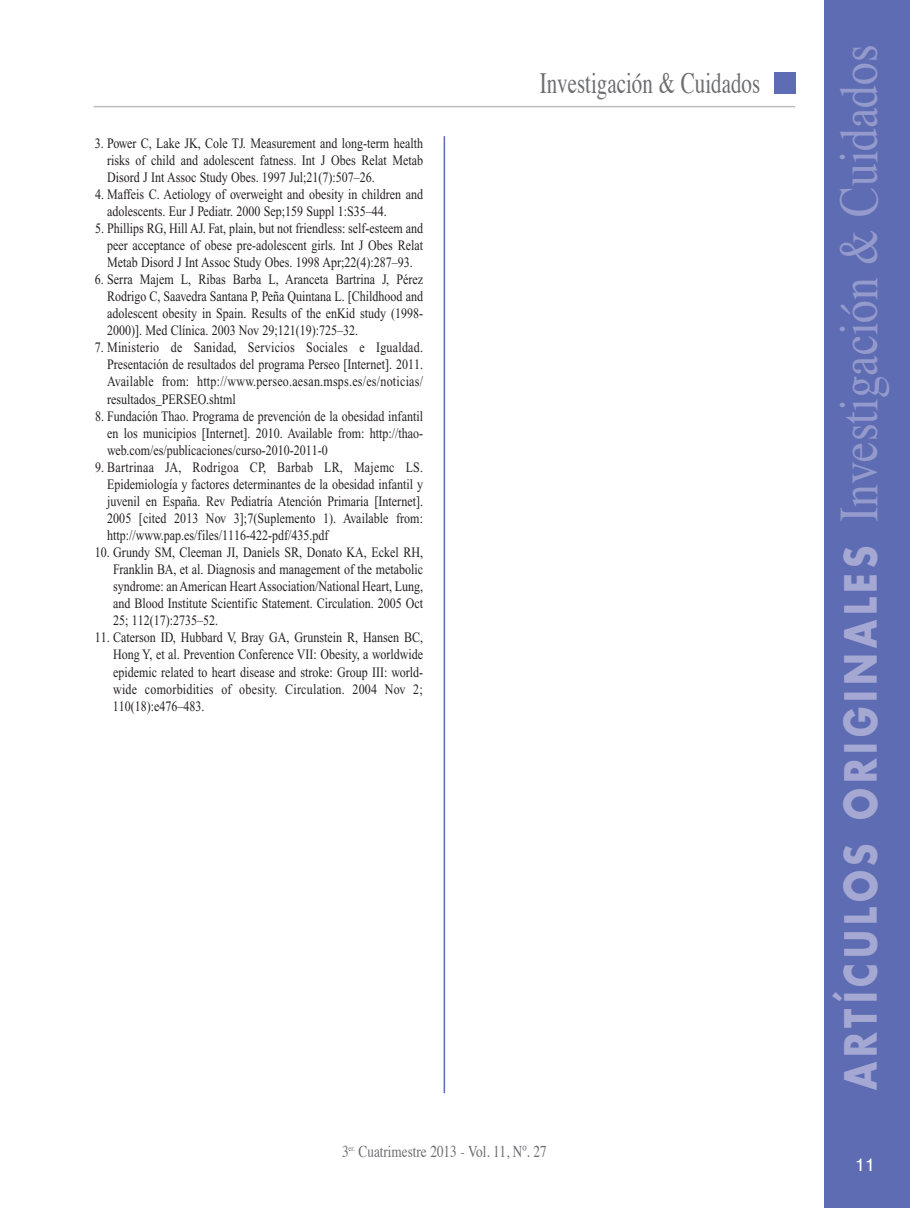
<style>
.page{position:relative;width:910px;height:1208px;background:#fff}
.page>*{position:absolute;margin:0;border:0;box-sizing:border-box;transform-origin:0 0}
.t1{font:54.6px "Times";color:#959acc;scale:.83 1}
.t2{font:700 43.2px "Futura";letter-spacing:.135em;color:#a4a8d3;scale:.83 1}
.t3{font:29.4px "Times";color:#6c6d70;scale:.71 1}
.t4{font:18px "Helvetica";color:#fff}
.t5{font:16.5px "Times";color:#6c6d70;scale:.8 1}
.t6{font:14.4px/17.1px "Times New Roman";color:#231f20;text-align:justify;scale:.83 1}
</style>
<div class="page">
<div style="left:825px;top:0;width:85px;height:1208px;background:#5d6cb3"></div>
<div style="left:774px;top:72px;width:21px;height:22px;background:#5d6cb3"></div>
<hr style="left:94px;top:106px;width:701px;height:1px;background:#bcbdc0">
<hr style="left:444px;top:136px;width:1px;height:957px;background:#5d6cb3">
<p class="t6" style="left:107px;top:136px;width:382px;text-indent:-12px">3. Power C, Lake JK, Cole TJ. Measurement and long-term health risks of child and adolescent fatness. Int J Obes Relat Metab Disord J Int Assoc Study Obes. 1997 Jul;21(7):507–26.</p>
<p class="t6" style="left:107px;top:187px;width:382px;text-indent:-12px">4. Maffeis C. Aetiology of overweight and obesity in children and adolescents. Eur J Pediatr. 2000 Sep;159 Suppl 1:S35–44.</p>
<p class="t6" style="left:107px;top:221px;width:382px;text-indent:-12px">5. Phillips RG, Hill AJ. Fat, plain, but not friendless: self-esteem and peer acceptance of obese pre-adolescent girls. Int J Obes Relat Metab Disord J Int Assoc Study Obes. 1998 Apr;22(4):287–93.</p>
<p class="t6" style="left:107px;top:272px;width:382px;text-indent:-12px">6. Serra Majem L, Ribas Barba L, Aranceta Bartrina J, Pérez Rodrigo C, Saavedra Santana P, Peña Quintana L. [Childhood and adolescent obesity in Spain. Results of the enKid study (1998- 2000)]. Med Clínica. 2003 Nov 29;121(19):725–32.</p>
<p class="t6" style="left:107px;top:340px;width:382px;text-indent:-12px">7. Ministerio de Sanidad, Servicios Sociales e Igualdad.<br>Presentación de resultados del programa Perseo [Internet]. 2011.<br>Available from: http://www.perseo.aesan.msps.es/es/noticias/ resultados_PERSEO.shtml</p>
<p class="t6" style="left:107px;top:408px;width:382px;text-indent:-12px">8. Fundación Thao. Programa de prevención de la obesidad infantil en los municipios [Internet]. 2010. Available from: http://thao&shy;web.com/es/publicaciones/curso-2010-2011-0</p>
<p class="t6" style="left:107px;top:460px;width:382px;text-indent:-12px">9. Bartrinaa JA, Rodrigoa CP, Barbab LR, Majemc LS.<br>Epidemiología y factores determinantes de la obesidad infantil y juvenil en España. Rev Pediatría Atención Primaria [Internet].<br>2005 [cited 2013 Nov 3];7(Suplemento 1). Available from: http://www.pap.es/files/1116-422-pdf/435.pdf</p>
<p class="t6" style="left:113px;top:545px;width:375px;text-indent:-18px">10. Grundy SM, Cleeman JI, Daniels SR, Donato KA, Eckel RH, Franklin BA, et al. Diagnosis and management of the metabolic syndrome: an American Heart Association/National Heart, Lung, and Blood Institute Scientific Statement. Circulation. 2005 Oct 25; 112(17):2735–52.</p>
<p class="t6" style="left:113px;top:630px;width:375px;text-indent:-18px">11. Caterson ID, Hubbard V, Bray GA, Grunstein R, Hansen BC, Hong Y, et al. Prevention Conference VII: Obesity, a worldwide epidemic related to heart disease and stroke: Group III: world&shy;wide comorbidities of obesity. Circulation. 2004 Nov 2; 110(18):e476–483.</p>
<h3 class="t3" style="left:540px;top:71px;width:312px">Investigación &amp; Cuidados</h3>
<p class="t5" style="left:342px;top:1144px;width:257px">3<sup>er.</sup> Cuatrimestre 2013 - Vol. 11, Nº. 27</p>
<h1 class="t1" style="left:837px;top:522px;width:577px;rotate:-90deg">Investigación &amp; Cuidados</h1>
<h2 class="t2" style="left:841px;top:1090px;width:657px;rotate:-90deg">ARTÍCULOS ORIGINALES</h2>
<p class="t4" style="left:855px;top:1156px;width:22px">11</p>
</div>
